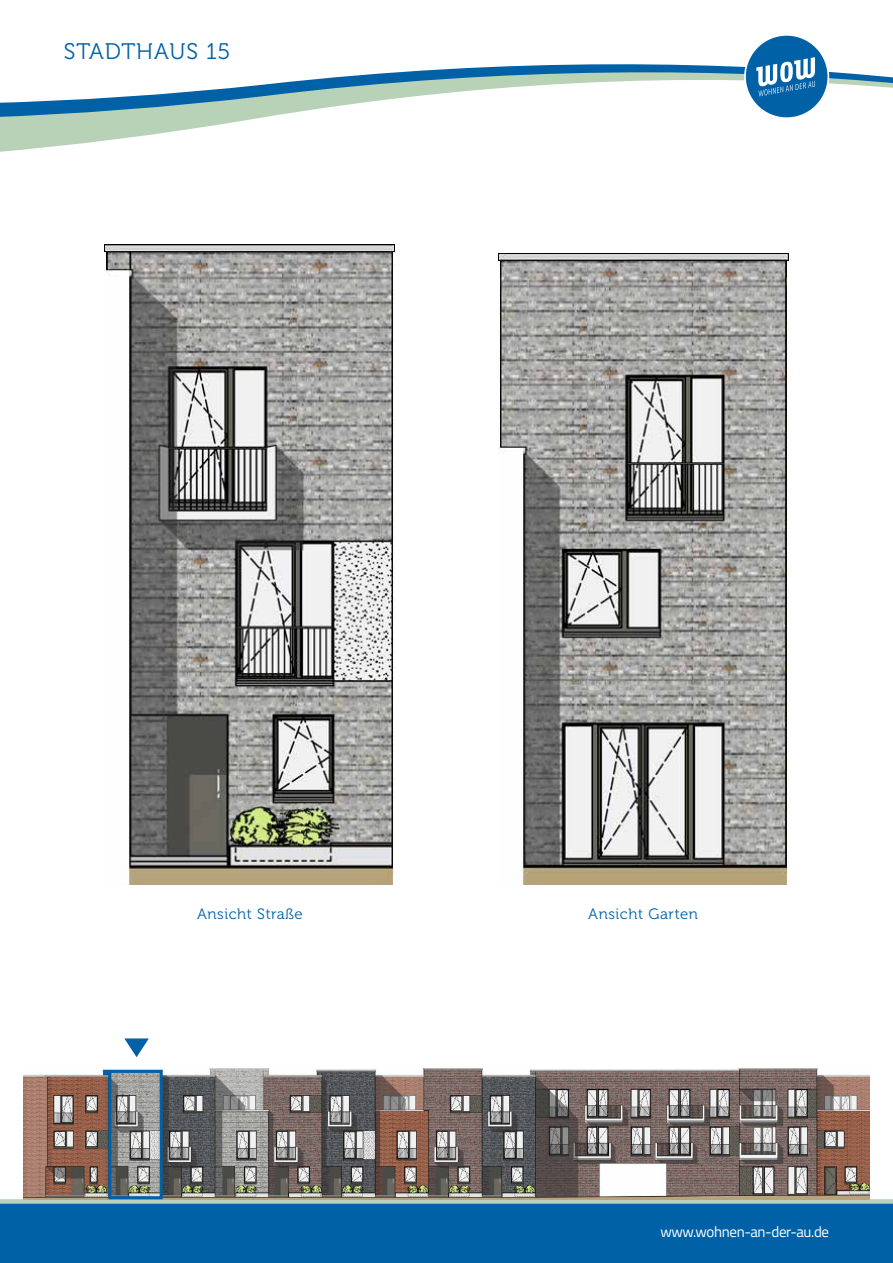
<style>
.page{position:relative;width:893px;height:1263px;background:#fff}
.page>*{position:absolute;margin:0;border:0;box-sizing:border-box;transform-origin:0 0}
.t1{font:22.5px "Museo 300";letter-spacing:.04em;color:#0061a7}
.t2{font:15px "Museo 300";letter-spacing:.04em;color:#0061a7}
.t3{font:15px "Titillium Web";letter-spacing:-.025em;color:#fff}
</style>
<div class="page">
<svg style="left:0;top:1199px;width:893px;height:64px;background:#0d68a7"></svg>
<svg style="left:519px;top:64px;width:199px;height:2px"></svg>
<svg style="left:0;top:66px;width:893px;height:86px"></svg>
<img style="left:105px;top:245px;width:290px;height:639px">
<img style="left:498px;top:254px;width:290px;height:630px">
<svg style="left:744px;top:35px;width:88px;height:89px"></svg>
<img style="left:23px;top:1068px;width:847px;height:131px">
<svg style="left:102px;top:1068px;width:62px;height:133px;background:#808b90"></svg>
<svg style="left:124px;top:1038px;width:25px;height:19px"></svg>
<h1 class="t1" style="left:64px;top:40px;width:168px">STADTHAUS 15</h1>
<p class="t2" style="left:197px;top:905px;width:107px">Ansicht Straße</p>
<p class="t2" style="left:588px;top:905px;width:111px">Ansicht Garten</p>
<p class="t3" style="left:660px;top:1221px;width:170px">www.wohnen-an-der-au.de</p>
</div>
